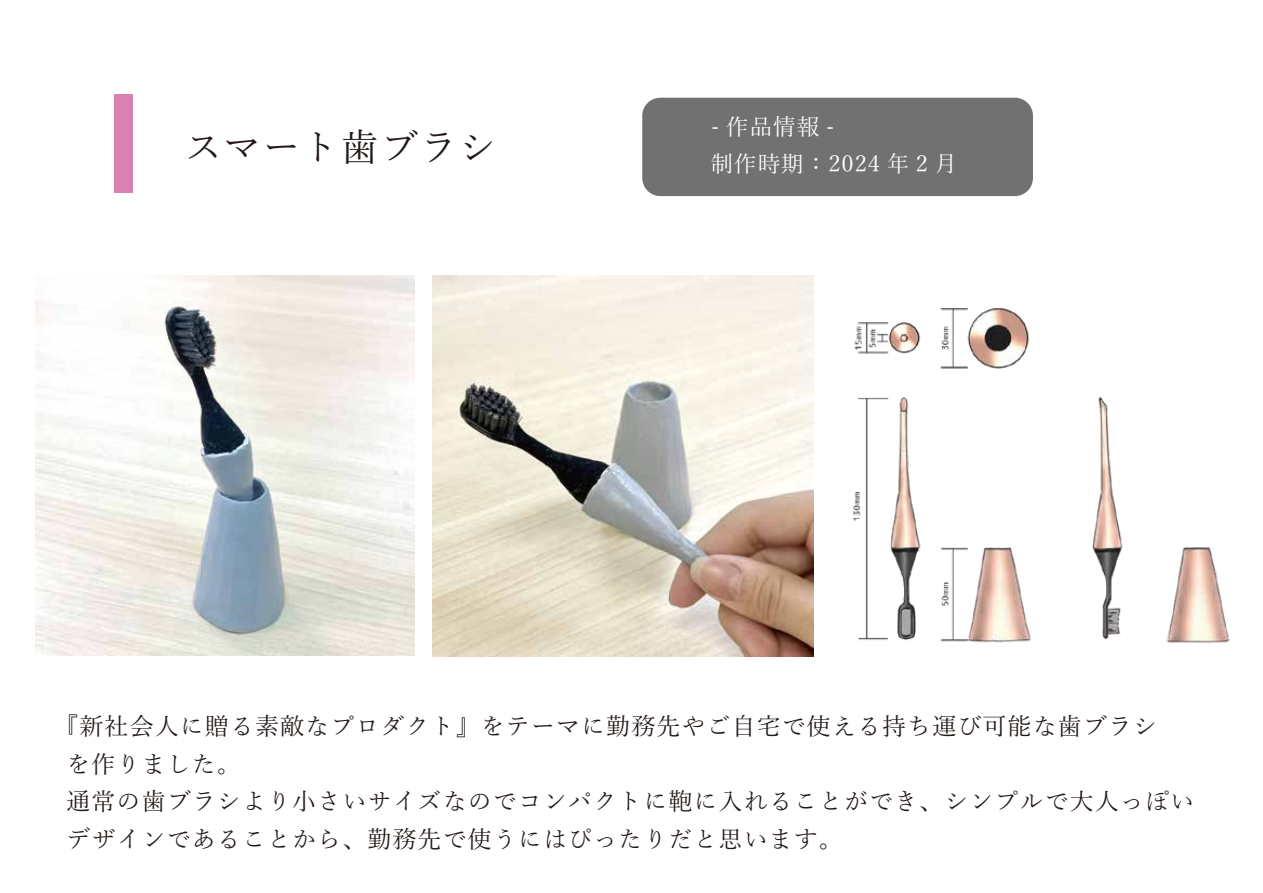
<style>
.page{position:relative;width:1263px;height:893px;background:#fff}
.page>*{position:absolute;margin:0;border:0;box-sizing:border-box;transform-origin:0 0}
.t1{font:37.5px "Yu Mincho";letter-spacing:.045em;color:#221815}
.t2{font:24px/37.5px "Yu Mincho";letter-spacing:.045em;color:#221815}
.t3{font:22.5px/37.5px "Yu Mincho";letter-spacing:.045em;color:#fff}
</style>
<div class="page">
<div style="left:114px;top:94px;width:18px;height:99px;background:#db81b2"></div>
<div style="left:642px;top:98px;width:391px;height:98px;background:#727171;border-radius:18px"></div>
<img style="left:432px;top:275px;width:381px;height:381px">
<img style="left:796px;top:280px;width:434px;height:372px">
<img style="left:35px;top:276px;width:379px;height:380px">
<h1 class="t1" style="left:184px;top:113px;width:313px">スマート歯ブラシ</h1>
<p class="t3" style="left:711px;top:106px;width:248px">- 作品情報 -<br>制作時期：2024 年 2 月</p>
<p class="t2" style="left:66px;top:705px;width:1129px;text-indent:-12px">『新社会人に贈る素敵なプロダクト』をテーマに勤務先やご自宅で使える持ち運び可能な歯ブラシ<br>を作りました。<br>通常の歯ブラシより小さいサイズなのでコンパクトに鞄に入れることができ、シンプルで大人っぽいデザインであることから、勤務先で使うにはぴったりだと思います。</p>
</div>
